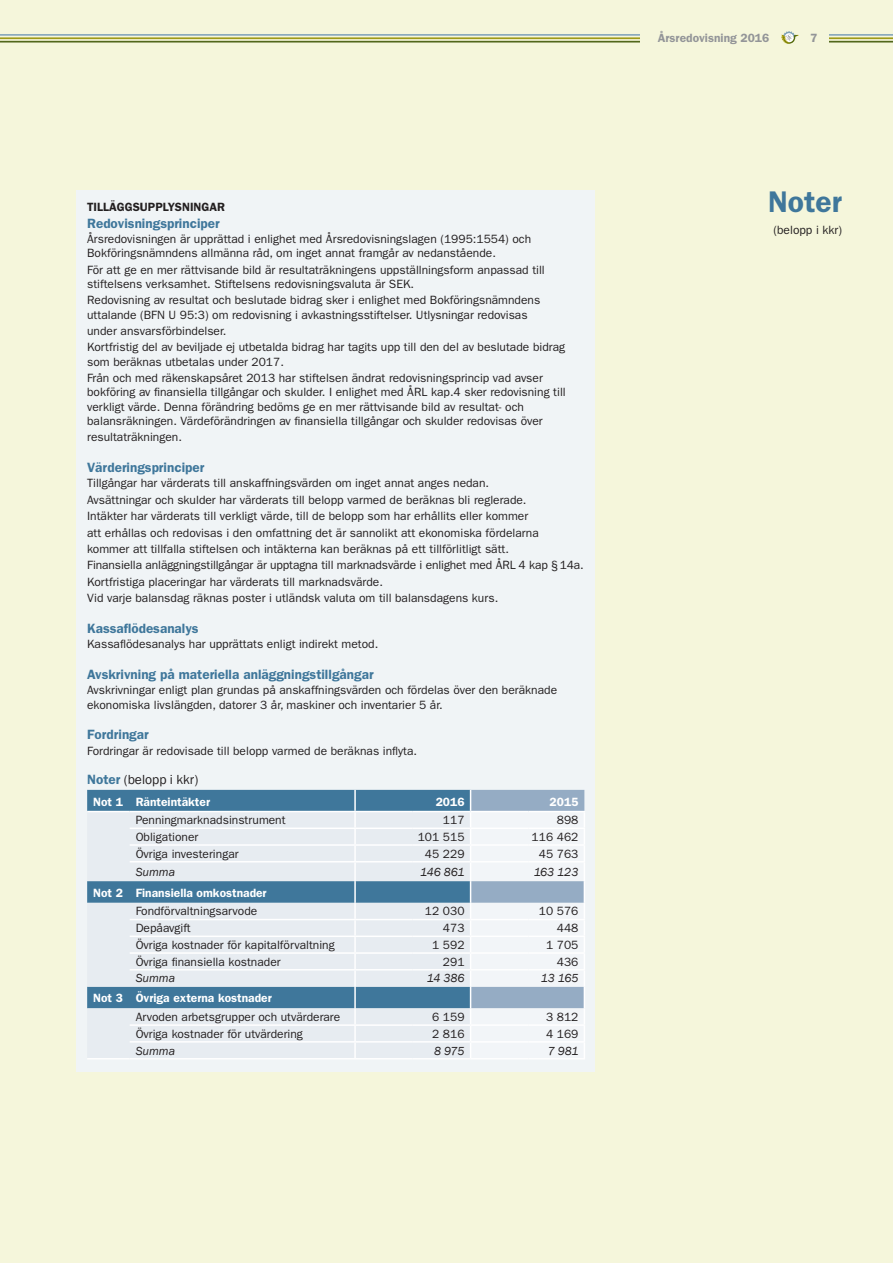
<style>
.page{position:relative;width:893px;height:1263px;background:#f5f6db}
.page>*{position:absolute;margin:0;border:0;box-sizing:border-box;transform-origin:0 0}
.t1{font:600 30px "Franklin Gothic";color:#3f779b}
.t2{font:600 13.5px "Franklin Gothic";color:#3f779b}
.t3{font:13.5px "Franklin Gothic";color:#231f20}
.t4{font:12px/16.4px "ITC Franklin Gothic Std";color:#231f20}
.t5{font:600 12px "Franklin Gothic";color:#fff}
.t6{font:italic 12px "Franklin Gothic";color:#231f20}
.t7{font:600 12px "Franklin Gothic";color:#231f20}
.t8{font:600 12px "Franklin Gothic";color:#939598}
.s1{font-weight:600;color:#3f779b}
</style>
<div class="page">
<hr style="left:0;top:34px;width:893px;height:2px;background:#8aa9bc">
<hr style="left:0;top:37px;width:893px;height:2px;background:#9e9a17">
<hr style="left:0;top:41px;width:893px;height:2px;background:#51671b">
<div style="left:641px;top:30px;width:188px;height:18px;background:#f5f6db"></div>
<svg style="left:781px;top:31px;width:17px;height:13px"></svg>
<div style="left:77px;top:191px;width:518px;height:881px;background:#f0f4f6"></div>
<div style="left:87px;top:790px;width:383px;height:21px;background:#3f779b"></div>
<svg style="left:87px;top:881px;width:383px;height:128px;fill:#e7ecf1"></svg>
<hr style="left:87px;top:811px;width:43px;height:1px;background:#fff">
<hr style="left:130px;top:811px;width:225px;height:1px;background:#fff">
<hr style="left:355px;top:811px;width:58px;height:1px;background:#fff">
<hr style="left:413px;top:811px;width:58px;height:1px;background:#fff">
<hr style="left:130px;top:827px;width:225px;height:2px;background:#fff">
<hr style="left:355px;top:827px;width:58px;height:2px;background:#fff">
<hr style="left:413px;top:827px;width:58px;height:2px;background:#fff">
<hr style="left:130px;top:844px;width:225px;height:2px;background:#fff">
<hr style="left:355px;top:844px;width:58px;height:2px;background:#fff">
<hr style="left:413px;top:844px;width:58px;height:2px;background:#fff">
<hr style="left:130px;top:919px;width:225px;height:1px;background:#fff">
<hr style="left:355px;top:919px;width:58px;height:1px;background:#fff">
<hr style="left:413px;top:919px;width:58px;height:1px;background:#fff">
<hr style="left:130px;top:935px;width:225px;height:2px;background:#fff">
<hr style="left:355px;top:935px;width:58px;height:2px;background:#fff">
<hr style="left:413px;top:935px;width:58px;height:2px;background:#fff">
<hr style="left:130px;top:952px;width:225px;height:2px;background:#fff">
<hr style="left:355px;top:952px;width:58px;height:2px;background:#fff">
<hr style="left:413px;top:952px;width:58px;height:2px;background:#fff">
<hr style="left:130px;top:969px;width:225px;height:1px;background:#fff">
<hr style="left:355px;top:969px;width:58px;height:1px;background:#fff">
<hr style="left:413px;top:969px;width:58px;height:1px;background:#fff">
<hr style="left:130px;top:1041px;width:225px;height:1px;background:#fff">
<hr style="left:355px;top:1041px;width:58px;height:1px;background:#fff">
<hr style="left:413px;top:1041px;width:58px;height:1px;background:#fff">
<hr style="left:354px;top:790px;width:2px;height:21px;background:#fff">
<hr style="left:354px;top:881px;width:2px;height:22px;background:#fff">
<svg style="left:354px;top:903px;width:2px;height:84px"></svg>
<hr style="left:354px;top:987px;width:2px;height:21px;background:#fff">
<svg style="left:470px;top:790px;width:115px;height:268px"></svg>
<hr style="left:130px;top:861px;width:225px;height:1px;background:#fff">
<hr style="left:355px;top:861px;width:58px;height:1px;background:#fff">
<hr style="left:413px;top:861px;width:58px;height:1px;background:#fff">
<hr style="left:471px;top:861px;width:57px;height:1px;background:#fff">
<hr style="left:528px;top:861px;width:57px;height:1px;background:#fff">
<hr style="left:130px;top:1024px;width:225px;height:2px;background:#fff">
<hr style="left:355px;top:1024px;width:58px;height:2px;background:#fff">
<hr style="left:413px;top:1024px;width:58px;height:2px;background:#fff">
<hr style="left:471px;top:1024px;width:57px;height:2px;background:#fff">
<hr style="left:528px;top:1024px;width:57px;height:2px;background:#fff">
<hr style="left:87px;top:1058px;width:43px;height:1px;background:#fff">
<hr style="left:130px;top:1058px;width:225px;height:1px;background:#fff">
<hr style="left:355px;top:1058px;width:58px;height:1px;background:#fff">
<hr style="left:413px;top:1058px;width:58px;height:1px;background:#fff">
<hr style="left:471px;top:1058px;width:57px;height:1px;background:#fff">
<hr style="left:528px;top:1058px;width:57px;height:1px;background:#fff">
<p class="t7" style="left:87px;top:200px;width:139px">TILLÄGGSUPPLYSNINGAR</p>
<p class="t2" style="left:87px;top:215px;width:134px">Redovisningsprinciper</p>
<p class="t4" style="left:87px;top:232px;width:445px;line-height:14.2px">Årsredovisningen är upprättad i enlighet med Årsredovisningslagen (1995:1554) och<br>Bokföringsnämndens allmänna råd, om inget annat framgår av nedanstående.</p>
<p class="t4" style="left:87px;top:263px;width:459px;line-height:14.2px">För att ge en mer rättvisande bild är resultaträkningens uppställningsform anpassad till stiftelsens verksamhet. Stiftelsens redovisningsvaluta är SEK.</p>
<p class="t4" style="left:87px;top:293px;width:455px;line-height:14.2px">Redovisning av resultat och beslutade bidrag sker i enlighet med Bokföringsnämndens uttalande (BFN U 95:3) om redovisning i avkastningsstiftelser. Utlysningar redovisas</p>
<p class="t4" style="left:87px;top:323px;width:479px">under ansvarsförbindelser.<br>Kortfristig del av beviljade ej utbetalda bidrag har tagits upp till den del av beslutade bidrag</p>
<p class="t4" style="left:87px;top:353px;width:457px">som beräknas utbetalas under 2017.<br>Från och med räkenskapsåret 2013 har stiftelsen ändrat redovisningsprincip vad avser</p>
<p class="t4" style="left:87px;top:385px;width:480px;line-height:14.2px">bokföring av finansiella tillgångar och skulder. I enlighet med ÅRL kap.4 sker redovisning till verkligt värde. Denna förändring bedöms ge en mer rättvisande bild av resultat- och balansräkningen. Värdeförändringen av finansiella tillgångar och skulder redovisas över</p>
<p class="t4" style="left:87px;top:429px;width:96px">resultaträkningen.</p>
<p class="t2" style="left:87px;top:459px;width:119px">Värderingsprinciper</p>
<p class="t4" style="left:87px;top:475px;width:498px">Tillgångar har värderats till anskaffningsvärden om inget annat anges nedan.<br>Avsättningar och skulder har värderats till belopp varmed de beräknas bli reglerade.<br>Intäkter har värderats till verkligt värde, till de belopp som har erhållits eller kommer<br>att erhållas och redovisas i den omfattning det är sannolikt att ekonomiska fördelarna kommer att tillfalla stiftelsen och intäkterna kan beräknas på ett tillförlitligt sätt.<br>Finansiella anläggningstillgångar är upptagna till marknadsvärde i enlighet med ÅRL 4 kap §14a.<br>Kortfristiga placeringar har värderats till marknadsvärde.<br>Vid varje balansdag räknas poster i utländsk valuta om till balansdagens kurs.</p>
<p class="t2" style="left:87px;top:620px;width:113px">Kassaflödesanalys</p>
<p class="t4" style="left:87px;top:636px;width:293px">Kassaflödesanalys har upprättats enligt indirekt metod.</p>
<p class="t2" style="left:87px;top:666px;width:288px">Avskrivning på materiella anläggningstillgångar</p>
<p class="t4" style="left:87px;top:683px;width:471px;line-height:14.2px">Avskrivningar enligt plan grundas på anskaffningsvärden och fördelas över den beräknade ekonomiska livslängden, datorer 3 år, maskiner och inventarier 5 år.</p>
<p class="t2" style="left:87px;top:727px;width:63px">Fordringar</p>
<p class="t4" style="left:87px;top:742px;width:331px">Fordringar är redovisade till belopp varmed de beräknas inflyta.</p>
<p class="t3" style="left:87px;top:771px;width:113px"><span class="s1">Noter</span> (belopp i kkr)</p>
<p class="t5" style="left:93px;top:794px;width:118px">Not 1 Ränteintäkter</p>
<p class="t5" style="left:436px;top:794px;width:30px">2016</p>
<p class="t5" style="left:550px;top:794px;width:30px">2015</p>
<p class="t4" style="left:136px;top:812px;width:151px">Penningmarknadsinstrument</p>
<p class="t4" style="left:443px;top:812px;width:23px">117</p>
<p class="t4" style="left:557px;top:812px;width:23px">898</p>
<p class="t4" style="left:136px;top:829px;width:64px">Obligationer</p>
<p class="t4" style="left:418px;top:829px;width:48px">101 515</p>
<p class="t4" style="left:532px;top:829px;width:48px">116 462</p>
<p class="t4" style="left:136px;top:845px;width:104px">Övriga investeringar</p>
<p class="t4" style="left:425px;top:845px;width:41px">45 229</p>
<p class="t4" style="left:539px;top:845px;width:41px">45 763</p>
<p class="t6" style="left:136px;top:864px;width:41px">Summa</p>
<p class="t6" style="left:420px;top:864px;width:46px">146 861</p>
<p class="t6" style="left:534px;top:864px;width:46px">163 123</p>
<p class="t5" style="left:93px;top:886px;width:175px">Not 2 Finansiella omkostnader</p>
<p class="t4" style="left:136px;top:903px;width:123px">Fondförvaltningsarvode</p>
<p class="t4" style="left:425px;top:903px;width:41px">12 030</p>
<p class="t4" style="left:539px;top:903px;width:41px">10 576</p>
<p class="t4" style="left:136px;top:920px;width:57px">Depåavgift</p>
<p class="t4" style="left:443px;top:920px;width:23px">473</p>
<p class="t4" style="left:557px;top:920px;width:23px">448</p>
<p class="t4" style="left:136px;top:937px;width:201px">Övriga kostnader för kapitalförvaltning</p>
<p class="t4" style="left:432px;top:937px;width:34px">1 592</p>
<p class="t4" style="left:546px;top:937px;width:34px">1 705</p>
<p class="t4" style="left:136px;top:953px;width:146px">Övriga finansiella kostnader</p>
<p class="t4" style="left:443px;top:953px;width:23px">291</p>
<p class="t4" style="left:557px;top:953px;width:23px">436</p>
<p class="t6" style="left:136px;top:971px;width:41px">Summa</p>
<p class="t6" style="left:427px;top:971px;width:39px">14 386</p>
<p class="t6" style="left:541px;top:971px;width:39px">13 165</p>
<p class="t5" style="left:93px;top:991px;width:180px">Not 3 Övriga externa kostnader</p>
<p class="t4" style="left:136px;top:1009px;width:206px">Arvoden arbetsgrupper och utvärderare</p>
<p class="t4" style="left:432px;top:1009px;width:34px">6 159</p>
<p class="t4" style="left:546px;top:1009px;width:34px">3 812</p>
<p class="t4" style="left:136px;top:1025px;width:169px">Övriga kostnader för utvärdering</p>
<p class="t4" style="left:432px;top:1025px;width:34px">2 816</p>
<p class="t4" style="left:546px;top:1025px;width:34px">4 169</p>
<p class="t6" style="left:136px;top:1043px;width:41px">Summa</p>
<p class="t6" style="left:434px;top:1043px;width:32px">8 975</p>
<p class="t6" style="left:548px;top:1043px;width:32px">7 981</p>
<p class="t8" style="left:658px;top:31px;width:113px">Årsredovisning 2016</p>
<p class="t8" style="left:810px;top:31px;width:9px">7</p>
<h1 class="t1" style="left:768px;top:184px;width:75px">Noter</h1>
<p class="t4" style="left:773px;top:222px;width:70px">(belopp i kkr)</p>
</div>
